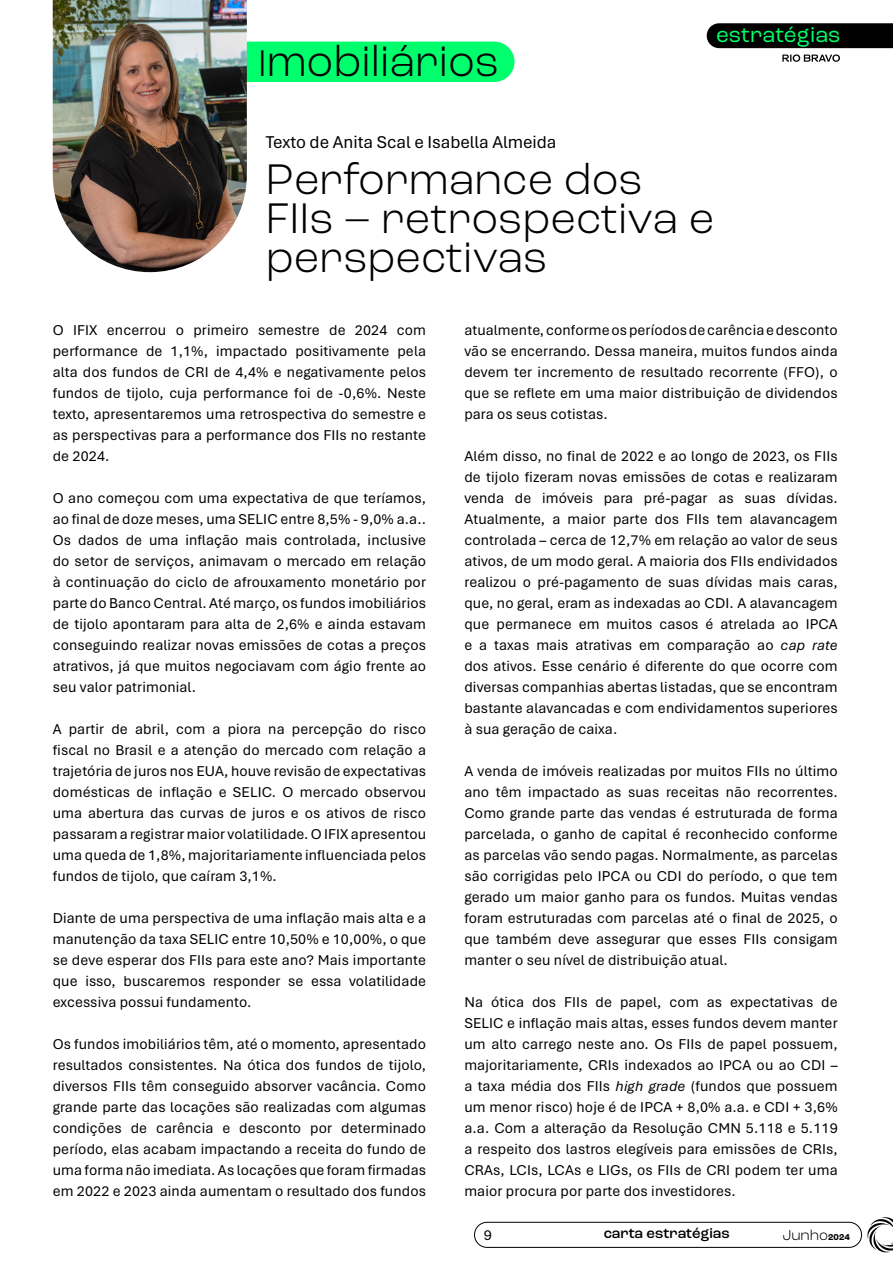
<style>
.page{position:relative;width:893px;height:1263px;background:#fff}
.page>*{position:absolute;margin:0;border:0;box-sizing:border-box;transform-origin:0 0}
.t1{font:300 45px/39px "Roc Grotesk";color:#000}
.t2{font:22.5px "Roc Grotesk";color:#00ff6d}
.t3{font:18px "Aptos";color:#000}
.t4{font:15px/21px "Aptos";letter-spacing:.01em;color:#000;text-align:justify}
.t5{font:500 15px "Roc Grotesk";color:#000}
.t6{font:300 15px "Roc Grotesk";color:#000}
.s1{font-size:39px}
.s2{font-style:italic}
.s3{font-weight:700;font-size:9px}
</style>
<div class="page">
<div style="left:707px;top:23px;width:186px;height:25px;background:#000"></div>
<svg style="left:782px;top:54px;width:58px;height:8px"></svg>
<div style="left:474px;top:1222px;width:388px;height:26px;border:1px solid #000;border-radius:13px"></div>
<svg style="left:867px;top:1217px;width:26px;height:36px"></svg>
<div style="left:104px;top:42px;width:410px;height:40px;background:#00ff6d;border-radius:20px"></div>
<img style="left:53px;top:0;width:194px;height:272px">
<p class="t1" style="left:258px;top:41px;width:242px"><span class="s1">I</span>mobiliários</p>
<h2 class="t2" style="left:716px;top:21px;width:126px">estratégias</h2>
<p class="t3" style="left:266px;top:130px;width:292px">Texto de Anita Scal e Isabella Almeida</p>
<p class="t1" style="left:266px;top:159px;width:450px">Performance dos<br>FIIs – retrospectiva e perspectivas</p>
<p class="t4" style="left:53px;top:319px;width:375px">O IFIX encerrou o primeiro semestre de 2024 com performance de 1,1%, impactado positivamente pela alta dos fundos de CRI de 4,4% e negativamente pelos fundos de tijolo, cuja performance foi de -0,6%. Neste texto, apresentaremos uma retrospectiva do semestre e as perspectivas para a performance dos FIIs no restante de 2024.</p>
<p class="t4" style="left:53px;top:487px;width:375px">O ano começou com uma expectativa de que teríamos, ao final de doze meses, uma SELIC entre 8,5% - 9,0% a.a..<br>Os dados de uma inflação mais controlada, inclusive do setor de serviços, animavam o mercado em relação à continuação do ciclo de afrouxamento monetário por parte do Banco Central. Até março, os fundos imobiliários de tijolo apontaram para alta de 2,6% e ainda estavam conseguindo realizar novas emissões de cotas a preços atrativos, já que muitos negociavam com ágio frente ao seu valor patrimonial.</p>
<p class="t4" style="left:53px;top:718px;width:375px">A partir de abril, com a piora na percepção do risco fiscal no Brasil e a atenção do mercado com relação a trajetória de juros nos EUA, houve revisão de expectativas domésticas de inflação e SELIC. O mercado observou uma abertura das curvas de juros e os ativos de risco passaram a registrar maior volatilidade. O IFIX apresentou uma queda de 1,8%, majoritariamente influenciada pelos fundos de tijolo, que caíram 3,1%.</p>
<p class="t4" style="left:53px;top:907px;width:375px">Diante de uma perspectiva de uma inflação mais alta e a manutenção da taxa SELIC entre 10,50% e 10,00%, o que se deve esperar dos FIIs para este ano? Mais importante que isso, buscaremos responder se essa volatilidade excessiva possui fundamento.</p>
<p class="t4" style="left:53px;top:1033px;width:375px">Os fundos imobiliários têm, até o momento, apresentado resultados consistentes. Na ótica dos fundos de tijolo, diversos FIIs têm conseguido absorver vacância. Como grande parte das locações são realizadas com algumas condições de carência e desconto por determinado período, elas acabam impactando a receita do fundo de uma forma não imediata. As locações que foram firmadas em 2022 e 2023 ainda aumentam o resultado dos fundos</p>
<p class="t4" style="left:464px;top:319px;width:375px">atualmente, conforme os períodos de carência e desconto vão se encerrando. Dessa maneira, muitos fundos ainda devem ter incremento de resultado recorrente (FFO), o que se reflete em uma maior distribuição de dividendos para os seus cotistas.</p>
<p class="t4" style="left:464px;top:445px;width:375px">Além disso, no final de 2022 e ao longo de 2023, os FIIs de tijolo fizeram novas emissões de cotas e realizaram venda de imóveis para pré-pagar as suas dívidas.<br>Atualmente, a maior parte dos FIIs tem alavancagem controlada – cerca de 12,7% em relação ao valor de seus ativos, de um modo geral. A maioria dos FIIs endividados realizou o pré-pagamento de suas dívidas mais caras, que, no geral, eram as indexadas ao CDI. A alavancagem que permanece em muitos casos é atrelada ao IPCA e a taxas mais atrativas em comparação ao <span class="s2">cap rate </span>dos ativos. Esse cenário é diferente do que ocorre com diversas companhias abertas listadas, que se encontram bastante alavancadas e com endividamentos superiores à sua geração de caixa.</p>
<p class="t4" style="left:464px;top:760px;width:375px">A venda de imóveis realizadas por muitos FIIs no último ano têm impactado as suas receitas não recorrentes.<br>Como grande parte das vendas é estruturada de forma parcelada, o ganho de capital é reconhecido conforme as parcelas vão sendo pagas. Normalmente, as parcelas são corrigidas pelo IPCA ou CDI do período, o que tem gerado um maior ganho para os fundos. Muitas vendas foram estruturadas com parcelas até o final de 2025, o que também deve assegurar que esses FIIs consigam manter o seu nível de distribuição atual.</p>
<p class="t4" style="left:464px;top:991px;width:375px">Na ótica dos FIIs de papel, com as expectativas de SELIC e inflação mais altas, esses fundos devem manter um alto carrego neste ano. Os FIIs de papel possuem, majoritariamente, CRIs indexados ao IPCA ou ao CDI – a taxa média dos FIIs <span class="s2">high grade</span> (fundos que possuem um menor risco) hoje é de IPCA + 8,0% a.a. e CDI + 3,6% a.a. Com a alteração da Resolução CMN 5.118 e 5.119 a respeito dos lastros elegíveis para emissões de CRIs, CRAs, LCIs, LCAs e LIGs, os FIIs de CRI podem ter uma maior procura por parte dos investidores.</p>
<p class="t4" style="left:484px;top:1224px;width:10px">9</p>
<p class="t5" style="left:604px;top:1224px;width:127px">carta estratégias</p>
<p class="t6" style="left:782px;top:1226px;width:69px">Junho<span class="s3">2024</span></p>
</div>
